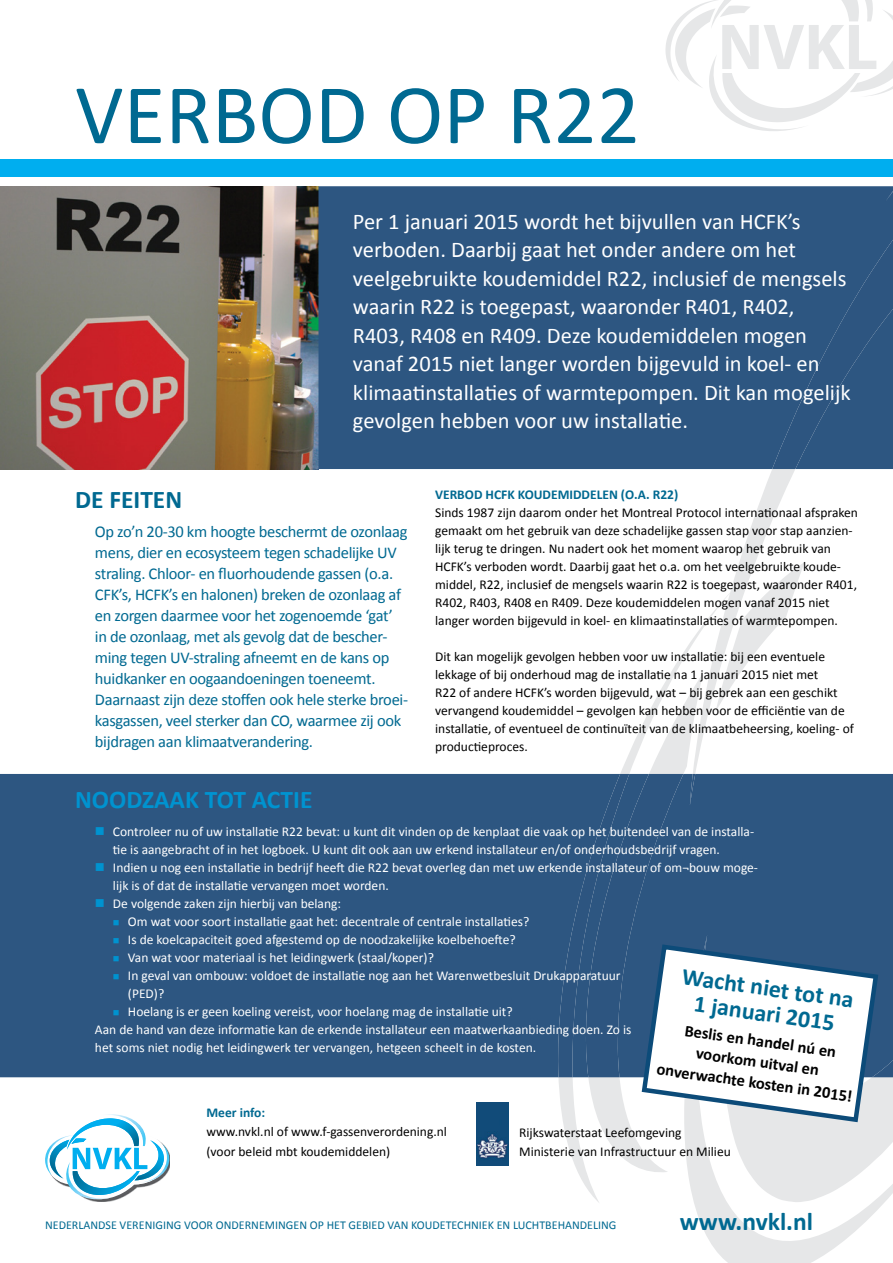
<style>
.page{position:relative;width:893px;height:1263px;background:#fff}
.page>*{position:absolute;margin:0;border:0;box-sizing:border-box;transform-origin:0 0}
.t1{font:85.5px "Calibri";color:#006991}
.t2{font:700 25.5px "Calibri";color:#006991}
.t3{font:700 25.5px "Calibri";color:#0093d0}
.t4{font:700 24px/25.5px "Calibri";color:#006991;text-align:center}
.t5{font:22.5px/28.5px "Calibri";color:#fff}
.t6{font:16.5px/21px "Calibri";letter-spacing:-.02em;color:#006991}
.t7{font:700 16.5px/21px "Calibri";color:#000;text-align:center}
.t8{font:13.5px/18px "Calibri";color:#000}
.t9{font:13.5px/18px "Calibri";color:#fff}
.t10{font:700 13.5px "Calibri";color:#006991}
.t11{font:12px "Calibri";color:#006991}
.s1{color:#0093d0}
</style>
<div class="page">
<svg style="left:555px;top:176px;width:338px;height:1087px"></svg>
<div style="left:0;top:774px;width:556px;height:303px;background:#2d5681"></div>
<div style="left:556px;top:774px;width:337px;height:303px;background:#2d5681"></div>
<img style="left:0;top:186px;width:318px;height:283px">
<svg style="left:45px;top:1114px;width:125px;height:88px"></svg>
<div style="left:0;top:159px;width:893px;height:17px;background:#00aeef"></div>
<div style="left:318px;top:186px;width:575px;height:283px;background:#2d5681"></div>
<div style="left:772px;top:191px;width:121px;height:278px;background:#2d5681"></div>
<svg style="left:665px;top:0;width:228px;height:131px"></svg>
<svg style="left:642px;top:944px;width:236px;height:178px"></svg>
<img style="left:476px;top:1102px;width:33px;height:64px">
<h1 class="t1" style="left:75px;top:61px;width:566px">VERBOD OP R22</h1>
<p class="t5" style="left:353px;top:207px;width:499px">Per 1 januari 2015 wordt het bijvullen van HCFK’s verboden. Daarbij gaat het onder andere om het veelgebruikte koudemiddel R22, inclusief de mengsels waarin R22 is toegepast, waaronder R401, R402, R403, R408 en R409. Deze koudemiddelen mogen vanaf 2015 niet langer worden bijgevuld in koel- en klimaatinstallaties of warmtepompen. Dit kan mogelijk gevolgen hebben voor uw installatie.</p>
<h2 class="t2" style="left:75px;top:483px;width:109px">DE FEITEN</h2>
<p class="t6" style="left:95px;top:521px;width:315px">Op zo’n 20-30 km hoogte beschermt de ozonlaag mens, dier en ecosysteem tegen schadelijke UV straling. Chloor- en fluorhoudende gassen (o.a.<br>CFK’s, HCFK’s en halonen) breken de ozonlaag af en zorgen daarmee voor het zogenoemde ‘gat’ in de ozonlaag, met als gevolg dat de bescher&shy;ming tegen UV-straling afneemt en de kans op huidkanker en oogaandoeningen toeneemt.<br>Daarnaast zijn deze stoffen ook hele sterke broei&shy;kasgassen, veel sterker dan CO, waarmee zij ook bijdragen aan klimaatverandering.</p>
<h2 class="t3" style="left:75px;top:783px;width:239px">NOODZAAK TOT ACTIE</h2>
<p class="t10" style="left:435px;top:486px;width:245px">VERBOD HCFK KOUDEMIDDELEN (O.A. R22)</p>
<p class="t8" style="left:435px;top:504px;width:424px">Sinds 1987 zijn daarom onder het Montreal Protocol internationaal afspraken gemaakt om het gebruik van deze schadelijke gassen stap voor stap aanzien&shy;lijk terug te dringen. Nu nadert ook het moment waarop het gebruik van HCFK’s verboden wordt. Daarbij gaat het o.a. om het veelgebruikte koude&shy;middel, R22, inclusief de mengsels waarin R22 is toegepast, waaronder R401, R402, R403, R408 en R409. Deze koudemiddelen mogen vanaf 2015 niet langer worden bijgevuld in koel- en klimaatinstallaties of warmtepompen.</p>
<p class="t8" style="left:435px;top:647px;width:420px">Dit kan mogelijk gevolgen hebben voor uw installatie: bij een eventuele lekkage of bij onderhoud mag de installatie na 1 januari 2015 niet met<br>R22 of andere HCFK’s worden bijgevuld, wat – bij gebrek aan een geschikt vervangend koudemiddel – gevolgen kan hebben voor de efficiëntie van de installatie, of eventueel de continuïteit van de klimaatbeheersing, koeling- of productieproces.</p>
<p class="t9" style="left:113px;top:822px;width:643px;text-indent:-18px"><span class="s1">■</span> Controleer nu of uw installatie R22 bevat: u kunt dit vinden op de kenplaat die vaak op het buitendeel van de installa&shy;tie is aangebracht of in het logboek. U kunt dit ook aan uw erkend installateur en/of onderhoudsbedrijf vragen.</p>
<p class="t9" style="left:113px;top:858px;width:647px;text-indent:-18px"><span class="s1">■</span> Indien u nog een installatie in bedrijf heeft die R22 bevat overleg dan met uw erkende installateur of om¬bouw moge&shy;lijk is of dat de installatie vervangen moet worden.</p>
<p class="t9" style="left:95px;top:894px;width:248px"><span class="s1">■</span> De volgende zaken zijn hierbij van belang:</p>
<p class="t9" style="left:113px;top:912px;width:418px"><span class="s1">■</span> Om wat voor soort installatie gaat het: decentrale of centrale installaties?</p>
<p class="t9" style="left:113px;top:930px;width:404px"><span class="s1">■</span> Is de koelcapaciteit goed afgestemd op de noodzakelijke koelbehoefte?</p>
<p class="t9" style="left:113px;top:948px;width:322px"><span class="s1">■</span> Van wat voor materiaal is het leidingwerk (staal/koper)?</p>
<p class="t9" style="left:128px;top:966px;width:494px;text-indent:-15px"><span class="s1">■</span> In geval van ombouw: voldoet de installatie nog aan het Warenwetbesluit Drukapparatuur (PED)?</p>
<p class="t9" style="left:95px;top:1002px;width:538px;text-indent:18px"><span class="s1">■</span> Hoelang is er geen koeling vereist, voor hoelang mag de installatie uit?<br>Aan de hand van deze informatie kan de erkende installateur een maatwerkaanbieding doen. Zo is het soms niet nodig het leidingwerk ter vervangen, hetgeen scheelt in de kosten.</p>
<h3 class="t4" style="left:684px;top:963px;width:175px;rotate:8deg">Wacht niet tot na<br>1 januari 2015</h3>
<p class="t7" style="left:664px;top:1017px;width:199px;rotate:8deg">Beslis en handel nú en voorkom uitval en onverwachte kosten in 2015!</p>
<p class="t10" style="left:206px;top:1103px;width:60px">Meer info:</p>
<p class="t8" style="left:206px;top:1122px;width:242px;line-height:19.5px">www.nvkl.nl of www.f-gassenverordening.nl (voor beleid mbt koudemiddelen)</p>
<p class="t8" style="left:519px;top:1122px;width:213px;line-height:19.5px">Rijkswaterstaat Leefomgeving<br>Ministerie van Infrastructuur en Milieu</p>
<p class="t11" style="left:45px;top:1217px;width:573px">NEDERLANDSE VERENIGING VOOR ONDERNEMINGEN OP HET GEBIED VAN KOUDETECHNIEK EN LUCHTBEHANDELING</p>
<h2 class="t2" style="left:680px;top:1205px;width:135px">www.nvkl.nl</h2>
</div>
